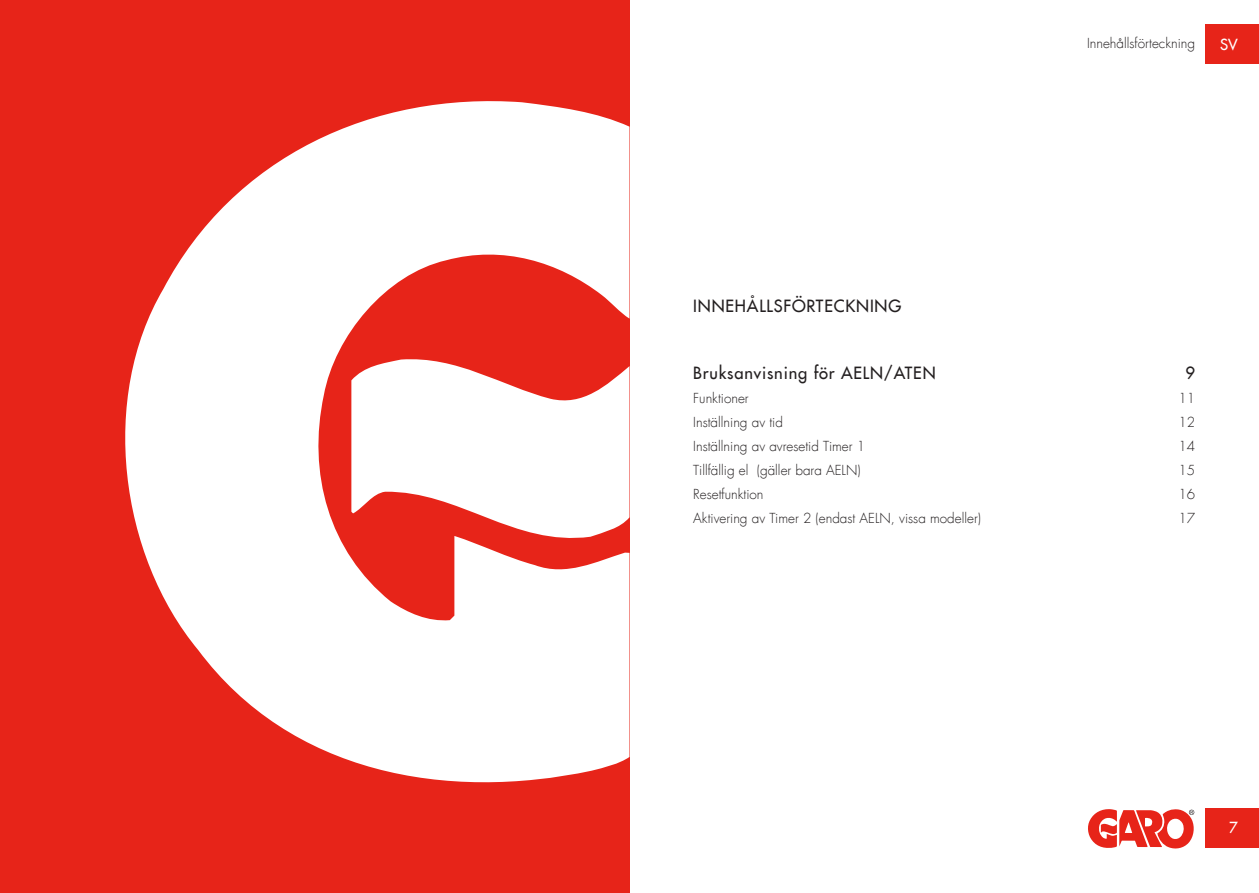
<style>
.page{position:relative;width:1259px;height:893px;background:#fff}
.page>*{position:absolute;margin:0;border:0;box-sizing:border-box;transform-origin:0 0}
.TCO_-_Avsnitt{font:16.5px "Futura LT";letter-spacing:.05em;color:#231f20}
.TCO{font:16.5px "Futura LT";letter-spacing:.05em;color:#231f20}
.t1{font:15px "Futura LT";color:#fff}
.TCO_-_Huvudrubrik{font:300 13.5px "Futura LT";color:#231f20}
</style>
<div class="page">
<div style="left:1205px;top:808px;width:54px;height:39px;background:#e72419"></div>
<svg style="left:1088px;top:809px;width:107px;height:40px"></svg>
<div style="left:1205px;top:24px;width:54px;height:40px;background:#e72419"></div>
<div style="left:0;top:0;width:629px;height:893px;background:#e72419"></div>
<svg style="left:125px;top:101px;width:504px;height:682px;fill:#fff"></svg>
<svg style="left:351px;top:356px;width:278px;height:191px;fill:#fff"></svg>
<p class="TCO" style="left:693px;top:295px;width:209px">INNEHÅLLSFÖRTECKNING</p>
<p class="TCO_-_Huvudrubrik" style="left:1087px;top:35px;width:110px">Innehållsförteckning</p>
<p class="t1" style="left:1220px;top:35px;width:19px">SV</p>
<p class="TCO_-_Avsnitt" style="left:693px;top:362px;width:244px">Bruksanvisning för AELN/ATEN</p>
<p class="TCO_-_Avsnitt" style="left:1185px;top:362px;width:11px">9</p>
<p class="TCO_-_Huvudrubrik" style="left:693px;top:389px;width:57px">Funktioner</p>
<p class="TCO_-_Huvudrubrik" style="left:1178px;top:389px;width:18px">11</p>
<p class="TCO_-_Huvudrubrik" style="left:693px;top:413px;width:91px">Inställning av tid</p>
<p class="TCO_-_Huvudrubrik" style="left:1178px;top:413px;width:18px">12</p>
<p class="TCO_-_Huvudrubrik" style="left:693px;top:437px;width:173px">Inställning av avresetid Timer 1</p>
<p class="TCO_-_Huvudrubrik" style="left:1178px;top:437px;width:18px">14</p>
<p class="TCO_-_Huvudrubrik" style="left:693px;top:461px;width:169px">Tillfällig el (gäller bara AELN)</p>
<p class="TCO_-_Huvudrubrik" style="left:1178px;top:461px;width:18px">15</p>
<p class="TCO_-_Huvudrubrik" style="left:693px;top:485px;width:72px">Resetfunktion</p>
<p class="TCO_-_Huvudrubrik" style="left:1178px;top:485px;width:18px">16</p>
<p class="TCO_-_Huvudrubrik" style="left:693px;top:509px;width:289px">Aktivering av Timer 2 (endast AELN, vissa modeller)</p>
<p class="TCO_-_Huvudrubrik" style="left:1178px;top:509px;width:18px">17</p>
<p class="t1" style="left:1229px;top:818px;width:10px">7</p>
</div>
